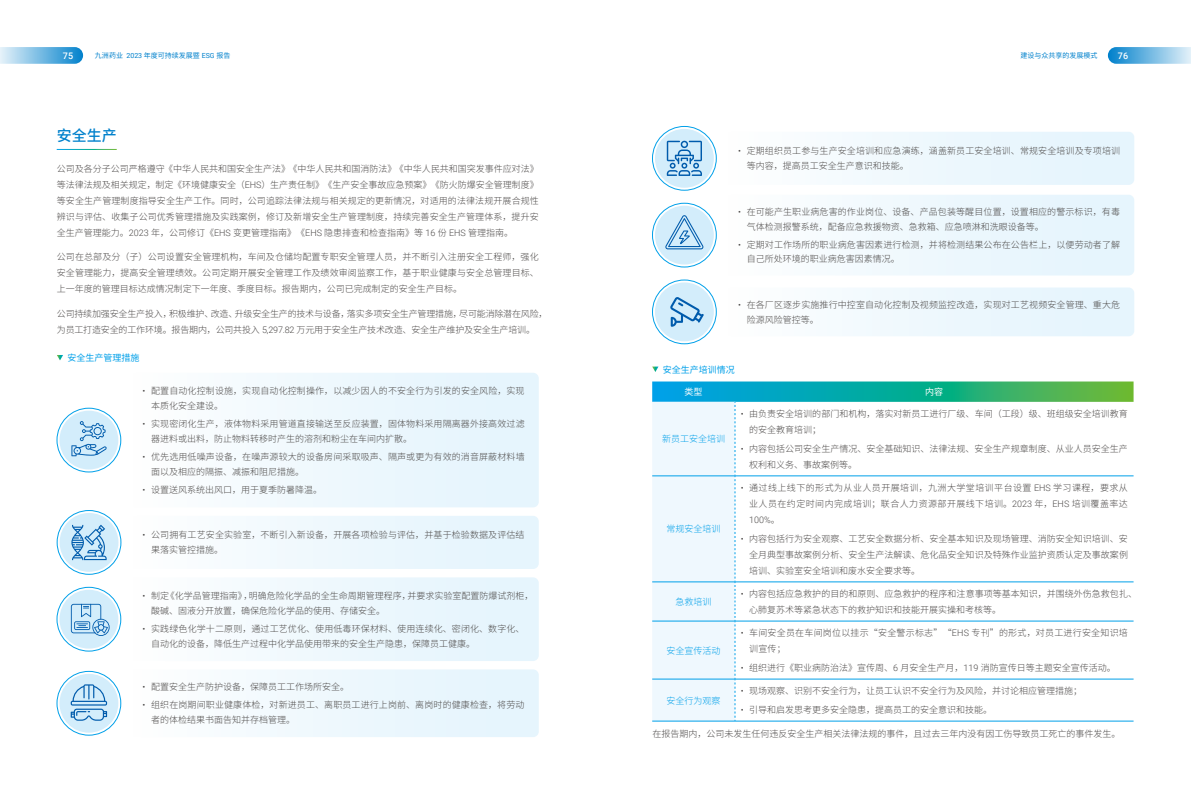
<style>
.page{position:relative;width:1191px;height:808px;background:#fff}
.page>*{position:absolute;margin:0;border:0;box-sizing:border-box;transform-origin:0 0}
.t1{font:500 15px "Source Han Sans SC";color:#0081cc}
.t2{font:300 9px/16px "Source Han Sans SC";color:#4c4948}
.t3{font:300 9px/16px "Source Han Sans SC";letter-spacing:-.02em;color:#4c4948}
.t4{font:300 9px/16px "Source Han Sans SC";letter-spacing:.05em;color:#4c4948;text-align:right}
.t5{font:300 9px/16px "Source Han Sans SC";letter-spacing:.025em;color:#4c4948}
.t6{font:300 9px "Source Han Sans SC";color:#00a0e9}
.t7{font:9px "Source Han Sans SC";color:#00a0e9}
.t8{font:300 9px "Roboto";color:#4c4948}
.t9{font:500 9px "Roboto";color:#fff}
.t10{font:9px "Source Han Sans SC";color:#fff}
.t11{font:7px "Source Han Sans SC";color:#0081cc}
.s1{font-family:"Roboto"}
.s2{font-family:"Source Han Sans SC"}
</style>
<div class="page">
<svg style="left:1107px;top:47px;width:84px;height:17px"></svg>
<svg style="left:0;top:47px;width:83px;height:17px"></svg>
<svg style="left:57px;top:355px;width:6px;height:5px"></svg>
<div style="left:57px;top:408px;width:64px;height:64px;border:1px solid #00a0e9;border-radius:50%"></div>
<div style="left:59px;top:411px;width:59px;height:58px;background:#d3edfb;border-radius:50%"></div>
<div style="left:246px;top:373px;width:293px;height:134px;background:#ebf7fd"></div>
<div style="left:57px;top:587px;width:64px;height:64px;border:1px solid #00a0e9;border-radius:50%"></div>
<div style="left:59px;top:590px;width:59px;height:59px;background:#d3edfb;border-radius:50%"></div>
<div style="left:246px;top:577px;width:293px;height:84px;background:#ebf7fd"></div>
<div style="left:57px;top:671px;width:64px;height:64px;border:1px solid #00a0e9;border-radius:50%"></div>
<div style="left:59px;top:674px;width:59px;height:59px;background:#d3edfb;border-radius:50%"></div>
<div style="left:246px;top:669px;width:293px;height:68px;background:#ebf7fd"></div>
<div style="left:57px;top:510px;width:64px;height:64px;border:1px solid #00a0e9;border-radius:50%"></div>
<div style="left:60px;top:513px;width:58px;height:59px;background:#d3edfb;border-radius:50%"></div>
<div style="left:246px;top:516px;width:293px;height:53px;background:#ebf7fd"></div>
<svg style="left:652px;top:367px;width:6px;height:5px"></svg>
<svg style="left:652px;top:381px;width:481px;height:340px"></svg>
<hr style="left:652px;top:476px;width:83px;height:1px;background:#00a0e9">
<hr style="left:652px;top:582px;width:83px;height:1px;background:#00a0e9">
<hr style="left:652px;top:621px;width:83px;height:1px;background:#00a0e9">
<hr style="left:652px;top:679px;width:83px;height:1px;background:#00a0e9">
<hr style="left:652px;top:721px;width:83px;height:1px;background:#00a0e9">
<hr style="left:735px;top:476px;width:398px;height:1px;background:#00a0e9">
<hr style="left:735px;top:582px;width:398px;height:1px;background:#00a0e9">
<hr style="left:735px;top:621px;width:398px;height:1px;background:#00a0e9">
<hr style="left:735px;top:679px;width:398px;height:1px;background:#00a0e9">
<hr style="left:735px;top:721px;width:398px;height:1px;background:#00a0e9">
<svg style="left:71px;top:421px;width:36px;height:35px"></svg>
<svg style="left:71px;top:525px;width:36px;height:35px"></svg>
<svg style="left:71px;top:604px;width:39px;height:32px"></svg>
<svg style="left:71px;top:684px;width:36px;height:37px"></svg>
<div style="left:652px;top:126px;width:64px;height:64px;border:1px solid #00a0e9;border-radius:50%"></div>
<div style="left:655px;top:129px;width:59px;height:59px;background:#d3edfb;border-radius:50%"></div>
<div style="left:842px;top:132px;width:292px;height:53px;background:#ebf7fd"></div>
<svg style="left:667px;top:141px;width:35px;height:35px"></svg>
<div style="left:652px;top:203px;width:64px;height:64px;border:1px solid #00a0e9;border-radius:50%"></div>
<div style="left:655px;top:206px;width:59px;height:59px;background:#d3edfb;border-radius:50%"></div>
<div style="left:842px;top:195px;width:292px;height:80px;background:#ebf7fd"></div>
<svg style="left:665px;top:215px;width:38px;height:34px"></svg>
<div style="left:652px;top:280px;width:64px;height:64px;border:1px solid #00a0e9;border-radius:50%"></div>
<div style="left:655px;top:282px;width:59px;height:59px;background:#d3edfb;border-radius:50%"></div>
<div style="left:842px;top:287px;width:292px;height:49px;background:#ebf7fd"></div>
<svg style="left:670px;top:297px;width:34px;height:30px"></svg>
<p class="t9" style="left:63px;top:49px;width:12px">75</p>
<p class="t11" style="left:95px;top:52px;width:137px">九洲药业 <span class="s1">2023</span> 年度可持续发展暨 <span class="s1">ESG</span> 报告</p>
<p class="t11" style="left:1020px;top:52px;width:78px">建设与众共享的发展模式</p>
<p class="t9" style="left:1118px;top:49px;width:12px">76</p>
<h1 class="t1" style="left:57px;top:127px;width:61px">安全生产</h1>
<p class="t2" style="left:57px;top:161px;width:483px;text-align:justify">公司及各分子公司严格遵守《中华人民共和国安全生产法》《中华人民共和国消防法》《中华人民共和国突发事件应对法》等法律法规及相关规定，制定《环境健康安全（<span class="s1">EHS</span>）生产责任制》《生产安全事故应急预案》《防火防爆安全管理制度》等安全生产管理制度指导安全生产工作。同时，公司追踪法律法规与相关规定的更新情况，对适用的法律法规开展合规性辨识与评估、收集子公司优秀管理措施及实践案例，修订及新增安全生产管理制度，持续完善安全生产管理体系，提升安全生产管理能力。<span class="s1">2023</span> 年，公司修订《<span class="s1">EHS</span> 变更管理指南》《<span class="s1">EHS</span> 隐患排查和检查指南》等 <span class="s1">16</span> 份 <span class="s1">EHS</span> 管理指南。</p>
<p class="t2" style="left:57px;top:249px;width:483px;text-align:justify">公司在总部及分（子）公司设置安全管理机构，车间及仓储均配置专职安全管理人员，并不断引入注册安全工程师，强化安全管理能力，提高安全管理绩效。公司定期开展安全管理工作及绩效审阅监察工作，基于职业健康与安全总管理目标、上一年度的管理目标达成情况制定下一年度、季度目标。报告期内，公司已完成制定的安全生产目标。</p>
<p class="t3" style="left:57px;top:306px;width:492px">公司持续加强安全生产投入，积极维护、改造、升级安全生产的技术与设备，落实多项安全生产管理措施，尽可能消除潜在风险，为员工打造安全的工作环境。报告期内，公司共投入 <span class="s1">5,297.82</span> 万元用于安全生产技术改造、安全生产维护及安全生产培训。</p>
<p class="t7" style="left:68px;top:352px;width:73px">安全生产管理措施</p>
<p class="t2" style="left:151px;top:384px;width:375px;line-height:15px;text-indent:-9px"><span class="s1">•</span> 配置自动化控制设施，实现自动化控制操作，以减少因人的不安全行为引发的安全风险，实现本质化安全建设。</p>
<p class="t2" style="left:151px;top:416px;width:375px;line-height:15px;text-indent:-9px"><span class="s1">•</span> 实现密闭化生产，液体物料采用管道直接输送至反应装置，固体物料采用隔离器外接高效过滤器进料或出料，防止物料转移时产生的溶剂和粉尘在车间内扩散。</p>
<p class="t2" style="left:151px;top:449px;width:375px;line-height:15px;text-indent:-9px"><span class="s1">•</span> 优先选用低噪声设备，在噪声源较大的设备房间采取吸声、隔声或更为有效的消音屏蔽材料墙面以及相应的隔振、减振和阻尼措施。</p>
<p class="t2" style="left:143px;top:482px;width:181px"><span class="s1">•</span> 设置送风系统出风口，用于夏季防暑降温。</p>
<p class="t2" style="left:151px;top:528px;width:375px;line-height:15px;text-indent:-9px"><span class="s1">•</span> 公司拥有工艺安全实验室，不断引入新设备，开展各项检验与评估，并基于检验数据及评估结果落实管控措施。</p>
<p class="t2" style="left:151px;top:588px;width:384px;line-height:15px;text-indent:-9px"><span class="s1">•</span> 制定《化学品管理指南》，明确危险化学品的全生命周期管理程序，并要求实验室配置防爆试剂柜，酸碱、固液分开放置，确保危险化学品的使用、存储安全。</p>
<p class="t2" style="left:151px;top:621px;width:375px;line-height:15px;text-indent:-9px"><span class="s1">•</span> 实践绿色化学十二原则，通过工艺优化、使用低毒环保材料、使用连续化、密闭化、数字化、自动化的设备，降低生产过程中化学品使用带来的安全生产隐患，保障员工健康。</p>
<p class="t2" style="left:143px;top:679px;width:208px"><span class="s1">•</span> 配置安全生产防护设备，保障员工工作场所安全。</p>
<p class="t2" style="left:151px;top:697px;width:375px;line-height:15px;text-indent:-9px"><span class="s1">•</span> 组织在岗期间职业健康体检，对新进员工、离职员工进行上岗前、离岗时的健康检查，将劳动者的体检结果书面告知并存档管理。</p>
<p class="t2" style="left:746px;top:144px;width:375px;line-height:15px;text-indent:-9px"><span class="s1">•</span> 定期组织员工参与生产安全培训和应急演练，涵盖新员工安全培训、常规安全培训及专项培训等内容，提高员工安全生产意识和技能。</p>
<p class="t2" style="left:746px;top:204px;width:375px;line-height:15px;text-indent:-9px"><span class="s1">•</span> 在可能产生职业病危害的作业岗位、设备、产品包装等醒目位置，设置相应的警示标识，有毒气体检测报警系统，配备应急救援物资、急救箱、应急喷淋和洗眼设备等。</p>
<p class="t2" style="left:746px;top:237px;width:375px;line-height:14.5px;text-indent:-9px"><span class="s1">•</span> 定期对工作场所的职业病危害因素进行检测，并将检测结果公布在公告栏上，以便劳动者了解自己所处环境的职业病危害因素情况。</p>
<p class="t2" style="left:746px;top:297px;width:375px;line-height:15px;text-indent:-9px"><span class="s1">•</span> 在各厂区逐步实施推行中控室自动化控制及视频监控改造，实现对工艺视频安全管理、重大危险源风险管控等。</p>
<p class="t7" style="left:663px;top:364px;width:73px">安全生产培训情况</p>
<p class="t10" style="left:684px;top:387px;width:19px">类型</p>
<p class="t10" style="left:925px;top:387px;width:19px">内容</p>
<p class="t6" style="left:662px;top:434px;width:64px">新员工安全培训</p>
<p class="t2" style="left:749px;top:406px;width:380px;text-indent:-9px"><span class="s1">•</span> 由负责安全培训的部门和机构，落实对新员工进行厂级、车间（工段）级、班组级安全培训教育的安全教育培训；</p>
<p class="t2" style="left:749px;top:441px;width:380px;text-indent:-9px"><span class="s1">•</span> 内容包括公司安全生产情况、安全基础知识、法律法规、安全生产规章制度、从业人员安全生产权利和义务、事故案例等。</p>
<p class="t6" style="left:666px;top:524px;width:55px">常规安全培训</p>
<p class="t4" style="left:740px;top:480px;width:389px"><span class="s1">•</span> 通过线上线下的形式为从业人员开展培训，九洲大学堂培训平台设置 <span class="s1">EHS</span> 学习课程，要求从业人员在约定时间内完成培训；联合人力资源部开展线下培训。<span class="s1">2023</span> 年，<span class="s1">EHS</span> 培训覆盖率达</p>
<p class="t8" style="left:749px;top:513px;width:32px">100%<span class="s2">。</span></p>
<p class="t2" style="left:749px;top:531px;width:380px;text-align:justify;text-indent:-9px"><span class="s1">•</span> 内容包括行为安全观察、工艺安全数据分析、安全基本知识及现场管理、消防安全知识培训、安全月典型事故案例分析、安全生产法解读、危化品安全知识及特殊作业监护资质认定及事故案例培训、实验室安全培训和废水安全要求等。</p>
<p class="t6" style="left:675px;top:596px;width:37px">急救培训</p>
<p class="t2" style="left:749px;top:586px;width:389px;text-indent:-9px"><span class="s1">•</span> 内容包括应急救护的目的和原则、应急救护的程序和注意事项等基本知识，并围绕外伤急救包扎、心肺复苏术等紧急状态下的救护知识和技能开展实操和考核等。</p>
<p class="t6" style="left:666px;top:645px;width:55px">安全宣传活动</p>
<p class="t5" style="left:749px;top:625px;width:380px;text-indent:-9px"><span class="s1">•</span> 车间安全员在车间岗位以挂示“安全警示标志”“<span class="s1">EHS</span> 专刊”的形式，对员工进行安全知识培训宣传；</p>
<p class="t2" style="left:740px;top:660px;width:376px"><span class="s1">•</span> 组织进行《职业病防治法》宣传周、<span class="s1">6</span> 月安全生产月，<span class="s1">119</span> 消防宣传日等主题安全宣传活动。</p>
<p class="t6" style="left:666px;top:695px;width:55px">安全行为观察</p>
<p class="t2" style="left:740px;top:683px;width:343px"><span class="s1">•</span> 现场观察、识别不安全行为，让员工认识不安全行为及风险，并讨论相应管理措施；</p>
<p class="t2" style="left:740px;top:702px;width:253px"><span class="s1">•</span> 引导和启发思考更多安全隐患，提高员工的安全意识和技能。</p>
<p class="t2" style="left:652px;top:726px;width:469px">在报告期内，公司未发生任何违反安全生产相关法律法规的事件，且过去三年内没有因工伤导致员工死亡的事件发生。</p>
</div>
